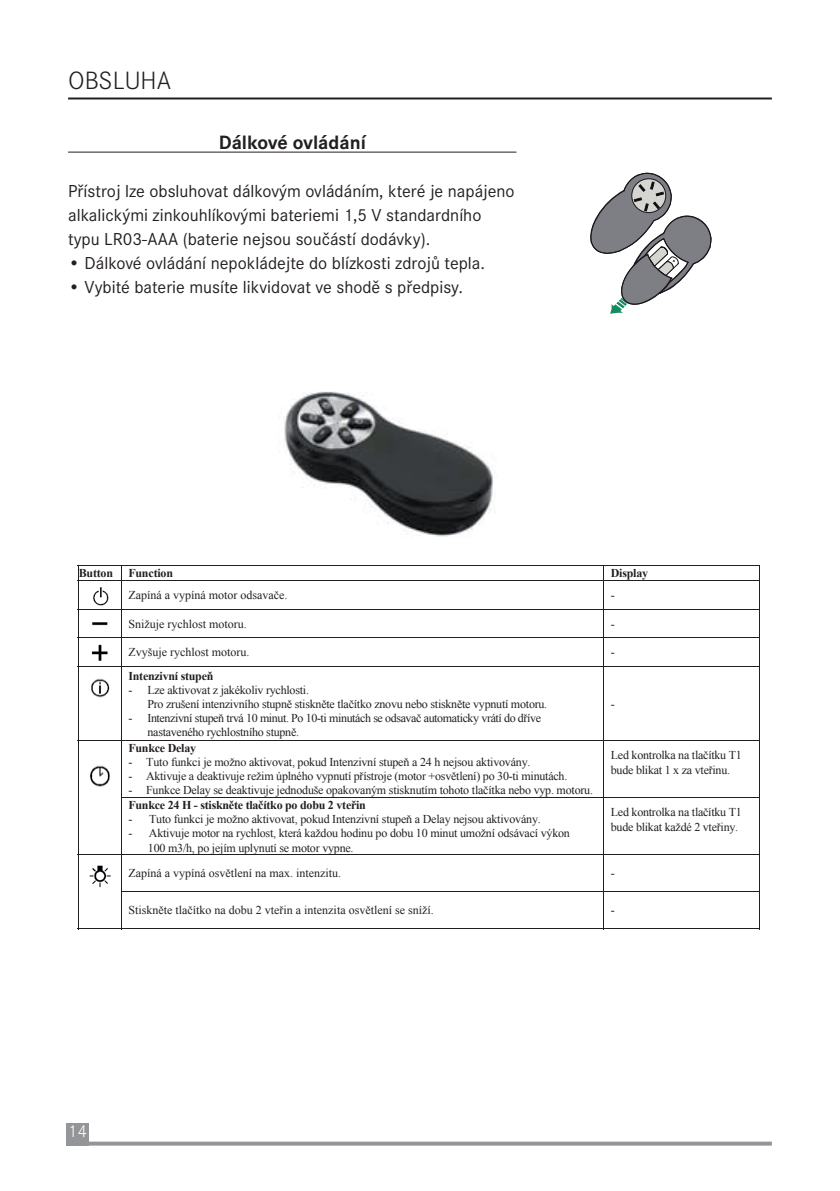
<style>
.page{position:relative;width:840px;height:1191px;background:#fff}
.page>*{position:absolute;margin:0;border:0;box-sizing:border-box;transform-origin:0 0}
.t1{font:300 26px "Corporate S";color:#231f20}
.t2{font:700 20px "Corporate S";color:#231f20}
.t3{font:18px/24px "Corporate S";color:#231f20}
.t4{font:300 18px "Corporate S";color:#fff}
.t5{font:12px/14.4px "Times New Roman";letter-spacing:-.02em;color:#231f20}
.t6{font:12px "Times New Roman";color:#231f20}
.t7{font:700 12px "Times New Roman";letter-spacing:-.02em;color:#231f20}
</style>
<div class="page">
<div style="left:66px;top:1123px;width:23px;height:22px;background:#939598"></div>
<svg style="left:89px;top:1141px;width:682px;height:4px;background:#a3a5a8"></svg>
<hr style="left:68px;top:97px;width:703px;height:2px;background:#231f20">
<hr style="left:68px;top:152px;width:448px;height:1px;background:#231f20">
<svg style="left:590px;top:172px;width:121px;height:142px"></svg>
<hr style="left:78px;top:565px;width:681px;height:1px;background:#231f20">
<hr style="left:78px;top:580px;width:681px;height:1px;background:#231f20">
<hr style="left:78px;top:609px;width:681px;height:1px;background:#231f20">
<hr style="left:78px;top:637px;width:681px;height:1px;background:#231f20">
<svg style="left:78px;top:566px;width:1px;height:100px"></svg>
<svg style="left:121px;top:566px;width:1px;height:100px"></svg>
<svg style="left:603px;top:566px;width:1px;height:100px"></svg>
<hr style="left:78px;top:666px;width:681px;height:1px;background:#231f20">
<hr style="left:78px;top:667px;width:1px;height:73px;background:#231f20">
<hr style="left:121px;top:667px;width:1px;height:73px;background:#231f20">
<hr style="left:603px;top:667px;width:1px;height:73px;background:#231f20">
<hr style="left:758px;top:667px;width:1px;height:73px;background:#231f20">
<hr style="left:78px;top:740px;width:681px;height:1px;background:#231f20">
<hr style="left:78px;top:741px;width:1px;height:56px;background:#231f20">
<hr style="left:121px;top:741px;width:1px;height:56px;background:#231f20">
<hr style="left:603px;top:741px;width:1px;height:56px;background:#231f20">
<hr style="left:758px;top:741px;width:1px;height:56px;background:#231f20">
<hr style="left:121px;top:797px;width:638px;height:1px;background:#231f20">
<hr style="left:78px;top:798px;width:1px;height:56px;background:#231f20">
<hr style="left:121px;top:798px;width:1px;height:56px;background:#231f20">
<hr style="left:603px;top:798px;width:1px;height:56px;background:#231f20">
<hr style="left:758px;top:798px;width:1px;height:56px;background:#231f20">
<hr style="left:78px;top:854px;width:681px;height:1px;background:#231f20">
<hr style="left:78px;top:855px;width:1px;height:36px;background:#231f20">
<hr style="left:121px;top:855px;width:1px;height:36px;background:#231f20">
<hr style="left:603px;top:855px;width:1px;height:36px;background:#231f20">
<hr style="left:758px;top:855px;width:1px;height:36px;background:#231f20">
<hr style="left:121px;top:891px;width:638px;height:1px;background:#231f20">
<hr style="left:78px;top:892px;width:1px;height:37px;background:#231f20">
<hr style="left:78px;top:928px;width:43px;height:1px;background:#231f20">
<hr style="left:121px;top:892px;width:1px;height:37px;background:#231f20">
<hr style="left:122px;top:928px;width:481px;height:1px;background:#231f20">
<hr style="left:603px;top:892px;width:1px;height:37px;background:#231f20">
<hr style="left:604px;top:928px;width:154px;height:1px;background:#231f20">
<hr style="left:758px;top:892px;width:1px;height:37px;background:#231f20">
<img style="left:93px;top:587px;width:16px;height:18px">
<img style="left:92px;top:622px;width:16px;height:4px">
<img style="left:91px;top:644px;width:17px;height:17px">
<img style="left:91px;top:678px;width:19px;height:20px">
<img style="left:89px;top:865px;width:22px;height:22px">
<img style="left:90px;top:765px;width:20px;height:22px">
<img style="left:284px;top:391px;width:209px;height:146px">
<h1 class="t1" style="left:68px;top:62px;width:104px">OBSLUHA</h1>
<h2 class="t2" style="left:218px;top:126px;width:148px">Dálkové ovládání</h2>
<h3 class="t3" style="left:68px;top:177px;width:448px">Přístroj lze obsluhovat dálkovým ovládáním, které je napájeno alkalickými zinkouhlíkovými bateriemi 1,5 V standardního typu LR03-AAA (baterie nejsou součástí dodávky).</h3>
<h3 class="t3" style="left:68px;top:249px;width:418px">• Dálkové ovládání nepokládejte do blízkosti zdrojů tepla.</h3>
<h3 class="t3" style="left:68px;top:273px;width:396px">• Vybité baterie musíte likvidovat ve shodě s předpisy.</h3>
<p class="t7" style="left:79px;top:565px;width:36px">Button</p>
<p class="t7" style="left:128px;top:565px;width:46px">Function</p>
<p class="t7" style="left:610px;top:565px;width:39px">Display</p>
<p class="t6" style="left:128px;top:587px;width:160px">Zapíná a vypíná motor odsavače.</p>
<p class="t5" style="left:610px;top:587px;width:5px">-</p>
<p class="t6" style="left:128px;top:615px;width:120px">Snižuje rychlost motoru.</p>
<p class="t5" style="left:610px;top:616px;width:5px">-</p>
<p class="t6" style="left:128px;top:644px;width:122px">Zvyšuje rychlost motoru.</p>
<p class="t5" style="left:610px;top:645px;width:5px">-</p>
<p class="t7" style="left:128px;top:667px;width:86px">Intenzivní stupeň</p>
<p class="t5" style="left:147px;top:682px;width:401px;text-indent:-19px">- Lze aktivovat z jakékoliv rychlosti.<br>Pro zrušení intenzivního stupně stiskněte tlačítko znovu nebo stiskněte vypnutí motoru.</p>
<p class="t5" style="left:147px;top:710px;width:395px;text-indent:-19px">- Intenzivní stupeň trvá 10 minut. Po 10-ti minutách se odsavač automaticky vrátí do dříve nastaveného rychlostního stupně.</p>
<p class="t5" style="left:610px;top:696px;width:5px">-</p>
<p class="t7" style="left:128px;top:740px;width:69px">Funkce Delay</p>
<p class="t5" style="left:128px;top:755px;width:403px">- Tuto funkci je možno aktivovat, pokud Intenzivní stupeň a 24 h nejsou aktivovány.</p>
<p class="t5" style="left:128px;top:768px;width:440px">- Aktivuje a deaktivuje režim úplného vypnutí přístroje (motor +osvětlení) po 30-ti minutách.</p>
<p class="t5" style="left:128px;top:782px;width:466px">- Funkce Delay se deaktivuje jednoduše opakovaným stisknutím tohoto tlačítka nebo vyp. motoru.</p>
<p class="t7" style="left:128px;top:797px;width:239px">Funkce 24 H - stiskněte tlačítko po dobu 2 vteřin</p>
<p class="t5" style="left:128px;top:812px;width:413px">- Tuto funkci je možno aktivovat, pokud Intenzivní stupeň a Delay nejsou aktivovány.</p>
<p class="t5" style="left:148px;top:825px;width:423px;text-indent:-20px">- Aktivuje motor na rychlost, která každou hodinu po dobu 10 minut umožní odsávací výkon<br>100 m3/h, po jejím uplynutí se motor vypne.</p>
<p class="t5" style="left:610px;top:747px;width:132px">Led kontrolka na tlačítku T1 bude blikat 1 x za vteřinu.</p>
<p class="t5" style="left:610px;top:804px;width:132px">Led kontrolka na tlačítku T1 bude blikat každé 2 vteřiny.</p>
<p class="t6" style="left:128px;top:865px;width:214px">Zapíná a vypíná osvětlení na max. intenzitu.</p>
<p class="t5" style="left:610px;top:866px;width:5px">-</p>
<p class="t6" style="left:128px;top:902px;width:306px">Stiskněte tlačítko na dobu 2 vteřin a intenzita osvětlení se sníží.</p>
<p class="t5" style="left:610px;top:903px;width:5px">-</p>
<h3 class="t4" style="left:68px;top:1118px;width:20px">14</h3>
</div>
